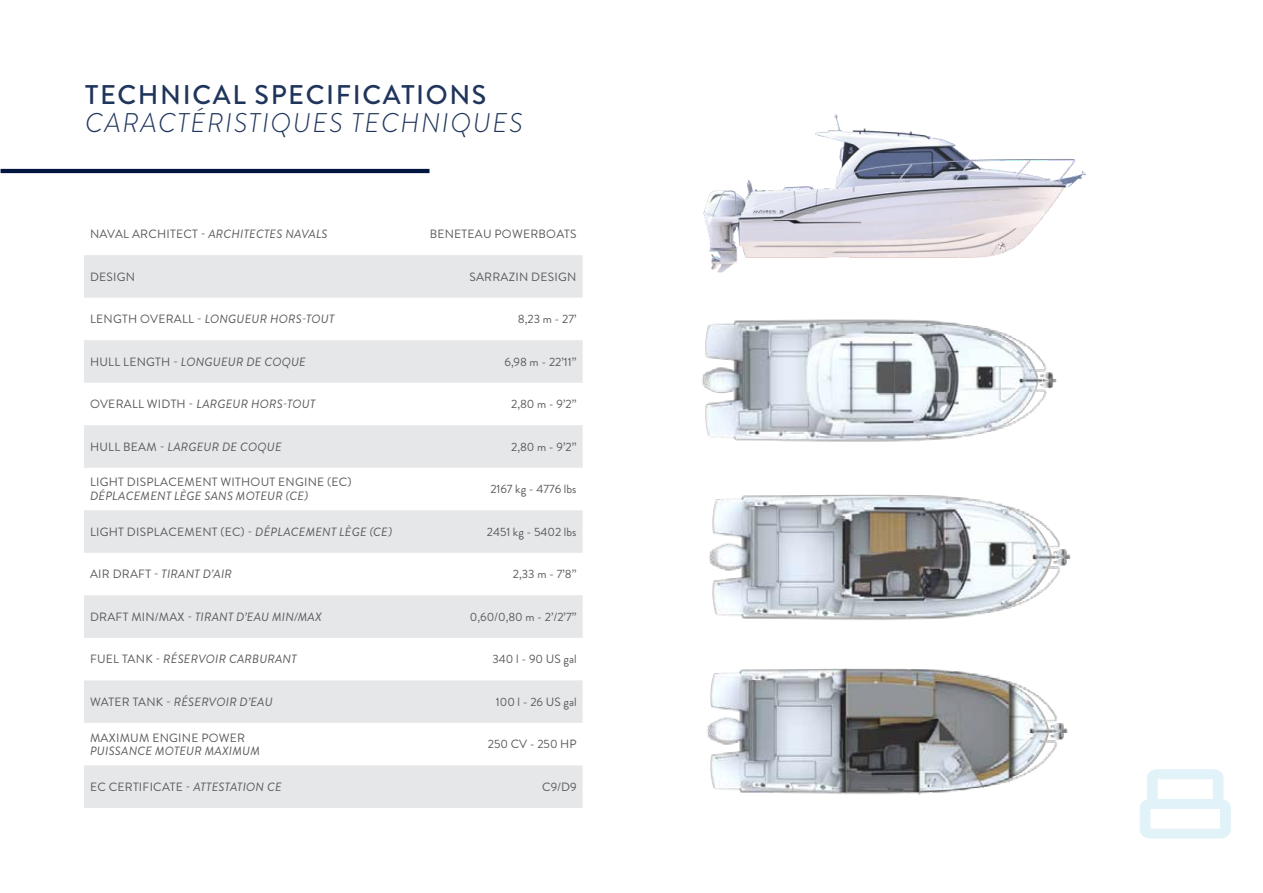
<style>
.page{position:relative;width:1263px;height:893px;background:#fff}
.page>*{position:absolute;margin:0;border:0;box-sizing:border-box;transform-origin:0 0}
.t1{font:italic 300 27px "Brandon Grotesque";letter-spacing:.06em;color:#20355b}
.t2{font:500 27px "Brandon Grotesque";letter-spacing:.06em;color:#20355b}
.t3{font:italic 12px "Brandon Grotesque";letter-spacing:.02em;color:#58595b}
.t4{font:12px "Brandon Grotesque";letter-spacing:.02em;color:#58595b}
.t5{font:12px "Brandon Grotesque";color:#58595b}
.s1{font-style:normal}
.s2{font-style:italic}
</style>
<div class="page">
<svg style="left:1140px;top:769px;width:91px;height:70px"></svg>
<svg style="left:84px;top:255px;width:499px;height:553px;fill:#e6e7e8"></svg>
<hr style="left:1px;top:169px;width:428px;height:4px;background:#001641">
<img style="left:703px;top:114px;width:383px;height:159px">
<img style="left:702px;top:319px;width:355px;height:123px">
<img style="left:707px;top:668px;width:361px;height:127px">
<img style="left:709px;top:494px;width:362px;height:126px">
<h1 class="t2" style="left:85px;top:76px;width:403px">TECHNICAL SPECIFICATIONS</h1>
<h1 class="t1" style="left:85px;top:105px;width:439px">CARACTÉRISTIQUES TECHNIQUES</h1>
<p class="t3" style="left:90px;top:226px;width:239px"><span class="s1">NAVAL ARCHITECT -</span> ARCHITECTES NAVALS</p>
<p class="t4" style="left:430px;top:226px;width:148px">BENETEAU POWERBOATS</p>
<p class="t4" style="left:90px;top:268px;width:47px">DESIGN</p>
<p class="t4" style="left:469px;top:268px;width:108px">SARRAZIN DESIGN</p>
<p class="t3" style="left:90px;top:311px;width:246px"><span class="s1">LENGTH OVERALL -</span> LONGUEUR HORS-TOUT</p>
<p class="t4" style="left:518px;top:311px;width:60px">8,23 m - 27’</p>
<p class="t3" style="left:90px;top:353px;width:217px"><span class="s1">HULL LENGTH -</span> LONGUEUR DE COQUE</p>
<p class="t4" style="left:504px;top:353px;width:74px">6,98 m - 22’11’’</p>
<p class="t3" style="left:90px;top:396px;width:227px"><span class="s1">OVERALL WIDTH -</span> LARGEUR HORS-TOUT</p>
<p class="t4" style="left:511px;top:396px;width:67px">2,80 m - 9’2’’</p>
<p class="t3" style="left:90px;top:438px;width:193px"><span class="s1">HULL BEAM -</span> LARGEUR DE COQUE</p>
<p class="t4" style="left:511px;top:438px;width:67px">2,80 m - 9’2’’</p>
<p class="t4" style="left:90px;top:474px;width:263px">LIGHT DISPLACEMENT WITHOUT ENGINE (EC)</p>
<p class="t3" style="left:90px;top:488px;width:219px">DÉPLACEMENT LÈGE SANS MOTEUR (CE)</p>
<p class="t5" style="left:490px;top:481px;width:88px">2167 kg - 4776 lbs</p>
<p class="t4" style="left:90px;top:523px;width:303px">LIGHT DISPLACEMENT (EC) - <span class="s2">DÉPLACEMENT LÈGE (CE)</span></p>
<p class="t5" style="left:487px;top:523px;width:91px">2451 kg - 5402 lbs</p>
<p class="t3" style="left:90px;top:566px;width:143px"><span class="s1">AIR DRAFT -</span> TIRANT D’AIR</p>
<p class="t4" style="left:513px;top:566px;width:65px">2,33 m - 7’8’’</p>
<p class="t3" style="left:90px;top:608px;width:233px"><span class="s1">DRAFT MIN/MAX -</span> TIRANT D’EAU MIN/MAX</p>
<p class="t4" style="left:470px;top:608px;width:108px">0,60/0,80 m - 2’/2’7’’</p>
<p class="t3" style="left:90px;top:651px;width:208px"><span class="s1">FUEL TANK -</span> RÉSERVOIR CARBURANT</p>
<p class="t5" style="left:493px;top:651px;width:86px">340 l - 90 US gal</p>
<p class="t3" style="left:90px;top:693px;width:184px"><span class="s1">WATER TANK -</span> RÉSERVOIR D’EAU</p>
<p class="t5" style="left:496px;top:693px;width:82px">100 l - 26 US gal</p>
<p class="t4" style="left:90px;top:729px;width:157px">MAXIMUM ENGINE POWER</p>
<p class="t3" style="left:90px;top:743px;width:171px">PUISSANCE MOTEUR MAXIMUM</p>
<p class="t5" style="left:488px;top:736px;width:90px">250 CV - 250 HP</p>
<p class="t4" style="left:90px;top:778px;width:193px">EC CERTIFICATE - <span class="s2">ATTESTATION CE</span></p>
<p class="t4" style="left:542px;top:778px;width:36px">C9/D9</p>
</div>
